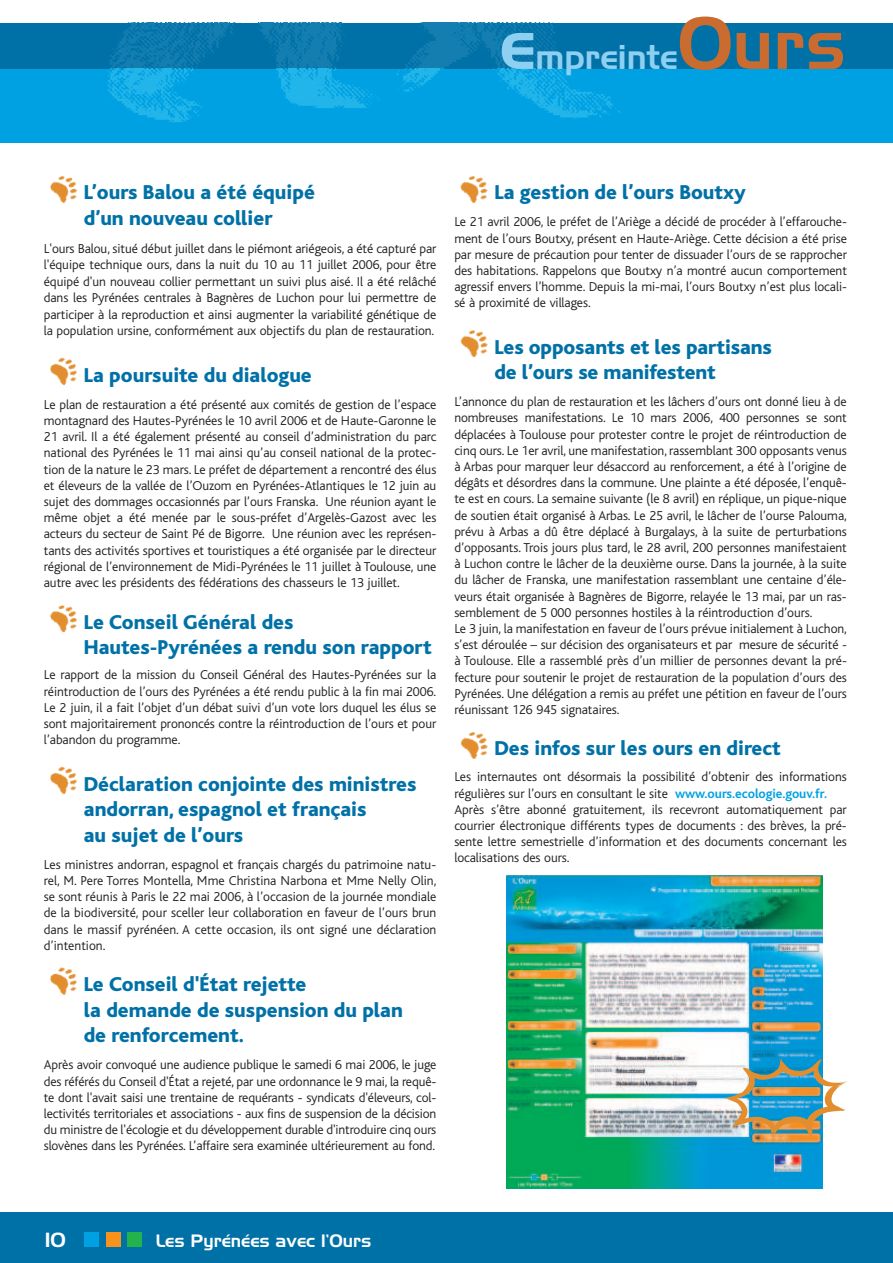
<style>
.page{position:relative;width:893px;height:1263px;background:#fff}
.page>*{position:absolute;margin:0;border:0;box-sizing:border-box;transform-origin:0 0}
.t1{font:34.35px "Slicker";color:#8ed0f2}
.t2{font:800 21px/25.5px "Bliss";color:#0071a7}
.t3{font:20.55px "Slicker";color:#fff}
.t4{font:17.85px "Slicker";color:#fff}
.t5{font:300 13.5px/16.2px "Bliss";letter-spacing:-.005em;color:#231f20;text-align:justify}
.s1{font-size:70.35px}
.s2{font-size:73.5px;color:#ca6b30}
.s3{font-size:70.35px;color:#ca6b30}
.s4{font-weight:700;color:#00a1e3}
</style>
<div class="page">
<div style="left:0;top:1213px;width:893px;height:50px;background:#0071a7"></div>
<div style="left:85px;top:1233px;width:14px;height:14px;background:#00a1e3"></div>
<div style="left:106px;top:1233px;width:15px;height:14px;background:#f7931d"></div>
<div style="left:128px;top:1233px;width:14px;height:14px;background:#23b24b"></div>
<div style="left:0;top:23px;width:893px;height:100px;background:#0071a7"></div>
<img style="left:108px;top:22px;width:452px;height:46px">
<div style="left:0;top:69px;width:893px;height:73px;background:#00a1e3"></div>
<img style="left:101px;top:68px;width:638px;height:75px">
<img style="left:460px;top:732px;width:28px;height:27px">
<img style="left:460px;top:330px;width:28px;height:28px">
<img style="left:460px;top:176px;width:28px;height:27px">
<img style="left:50px;top:967px;width:27px;height:28px">
<img style="left:50px;top:766px;width:27px;height:29px">
<img style="left:50px;top:605px;width:28px;height:28px">
<img style="left:50px;top:357px;width:27px;height:29px">
<img style="left:50px;top:176px;width:28px;height:27px">
<img style="left:507px;top:875px;width:316px;height:314px">
<img style="left:724px;top:1056px;width:123px;height:81px">
<h1 class="t1" style="left:500px;top:42px;width:348px"><span class="s1">e</span>mpreinte<span class="s2">O</span><span class="s3">urs</span></h1>
<h2 class="t2" style="left:84px;top:180px;width:233px">L’ours Balou a été équipé d’un nouveau collier</h2>
<p class="t5" style="left:44px;top:240px;width:394px">L'ours Balou, situé début juillet dans le piémont ariégeois, a été capturé par l'équipe technique ours, dans la nuit du 10 au 11 juillet 2006, pour être équipé d'un nouveau collier permettant un suivi plus aisé. Il a été relâché dans les Pyrénées centrales à Bagnères de Luchon pour lui permettre de participer à la reproduction et ainsi augmenter la variabilité génétique de la population ursine, conformément aux objectifs du plan de restauration.</p>
<h2 class="t2" style="left:84px;top:363px;width:229px">La poursuite du dialogue</h2>
<p class="t5" style="left:44px;top:396px;width:394px">Le plan de restauration a été présenté aux comités de gestion de l’espace montagnard des Hautes-Pyrénées le 10 avril 2006 et de Haute-Garonne le 21 avril. Il a été également présenté au conseil d’administration du parc national des Pyrénées le 11 mai ainsi qu’au conseil national de la protec&shy;tion de la nature le 23 mars. Le préfet de département a rencontré des élus et éleveurs de la vallée de l’Ouzom en Pyrénées-Atlantiques le 12 juin au sujet des dommages occasionnés par l’ours Franska. Une réunion ayant le même objet a été menée par le sous-préfet d’Argelès-Gazost avec les acteurs du secteur de Saint Pé de Bigorre. Une réunion avec les représen&shy;tants des activités sportives et touristiques a été organisée par le directeur régional de l’environnement de Midi-Pyrénées le 11 juillet à Toulouse, une autre avec les présidents des fédérations des chasseurs le 13 juillet.</p>
<h2 class="t2" style="left:84px;top:609px;width:349px">Le Conseil Général des<br>Hautes-Pyrénées a rendu son rapport</h2>
<p class="t5" style="left:44px;top:667px;width:394px">Le rapport de la mission du Conseil Général des Hautes-Pyrénées sur la réintroduction de l’ours des Pyrénées a été rendu public à la fin mai 2006.<br>Le 2 juin, il a fait l’objet d’un débat suivi d’un vote lors duquel les élus se sont majoritairement prononcés contre la réintroduction de l’ours et pour l’abandon du programme.</p>
<h2 class="t2" style="left:84px;top:772px;width:334px">Déclaration conjointe des ministres andorran, espagnol et français<br>au sujet de l’ours</h2>
<p class="t5" style="left:44px;top:856px;width:394px">Les ministres andorran, espagnol et français chargés du patrimoine natu&shy;rel, M. Pere Torres Montella, Mme Christina Narbona et Mme Nelly Olin, se sont réunis à Paris le 22 mai 2006, à l’occasion de la journée mondiale de la biodiversité, pour sceller leur collaboration en faveur de l’ours brun dans le massif pyrénéen. A cette occasion, ils ont signé une déclaration d’intention.</p>
<h2 class="t2" style="left:84px;top:972px;width:321px">Le Conseil d'État rejette<br>la demande de suspension du plan de renforcement.</h2>
<p class="t5" style="left:44px;top:1057px;width:394px">Après avoir convoqué une audience publique le samedi 6 mai 2006, le juge des référés du Conseil d'État a rejeté, par une ordonnance le 9 mai, la requê&shy;te dont l'avait saisi une trentaine de requérants - syndicats d'éleveurs, col&shy;lectivités territoriales et associations - aux fins de suspension de la décision du ministre de l'écologie et du développement durable d'introduire cinq ours slovènes dans les Pyrénées. L’affaire sera examinée ultérieurement au fond.</p>
<h2 class="t2" style="left:494px;top:180px;width:253px">La gestion de l’ours Boutxy</h2>
<p class="t5" style="left:454px;top:214px;width:394px">Le 21 avril 2006, le préfet de l’Ariège a décidé de procéder à l’effarouche&shy;ment de l’ours Boutxy, présent en Haute-Ariège. Cette décision a été prise par mesure de précaution pour tenter de dissuader l’ours de se rapprocher des habitations. Rappelons que Boutxy n’a montré aucun comportement agressif envers l’homme. Depuis la mi-mai, l’ours Boutxy n’est plus locali&shy;sé à proximité de villages.</p>
<h2 class="t2" style="left:494px;top:334px;width:279px">Les opposants et les partisans de l’ours se manifestent</h2>
<p class="t5" style="left:454px;top:394px;width:394px;text-align:left">L’annonce du plan de restauration et les lâchers d’ours ont donné lieu à de nombreuses manifestations. Le 10 mars 2006, 400 personnes se sont déplacées à Toulouse pour protester contre le projet de réintroduction de cinq ours. Le 1er avril, une manifestation, rassemblant 300 opposants venus à Arbas pour marquer leur désaccord au renforcement, a été à l’origine de dégâts et désordres dans la commune. Une plainte a été déposée, l’enquê&shy;te est en cours. La semaine suivante (le 8 avril) en réplique, un pique-nique de soutien était organisé à Arbas. Le 25 avril, le lâcher de l’ourse Palouma, prévu à Arbas a dû être déplacé à Burgalays, à la suite de perturbations d’opposants. Trois jours plus tard, le 28 avril, 200 personnes manifestaient à Luchon contre le lâcher de la deuxième ourse. Dans la journée, à la suite du lâcher de Franska, une manifestation rassemblant une centaine d’éle&shy;veurs était organisée à Bagnères de Bigorre, relayée le 13 mai, par un ras&shy;semblement de 5 000 personnes hostiles à la réintroduction d’ours.<br>Le 3 juin, la manifestation en faveur de l’ours prévue initialement à Luchon, s’est déroulée – sur décision des organisateurs et par mesure de sécurité - à Toulouse. Elle a rassemblé près d’un millier de personnes devant la pré&shy;fecture pour soutenir le projet de restauration de la population d’ours des Pyrénées. Une délégation a remis au préfet une pétition en faveur de l’ours réunissant 126 945 signataires.</p>
<h2 class="t2" style="left:494px;top:736px;width:288px">Des infos sur les ours en direct</h2>
<p class="t5" style="left:454px;top:769px;width:394px;text-align:left">Les internautes ont désormais la possibilité d’obtenir des informations régulières sur l’ours en consultant le site <span class="s4">www.ours.ecologie.gouv.fr.<br></span>Après s’être abonné gratuitement, ils recevront automatiquement par courrier électronique différents types de documents : des brèves, la pré&shy;sente lettre semestrielle d’information et des documents concernant les localisations des ours.</p>
<h3 class="t3" style="left:44px;top:1231px;width:23px">10</h3>
<h3 class="t4" style="left:156px;top:1233px;width:217px">Les Pyrénées avec l’Ours</h3>
</div>
